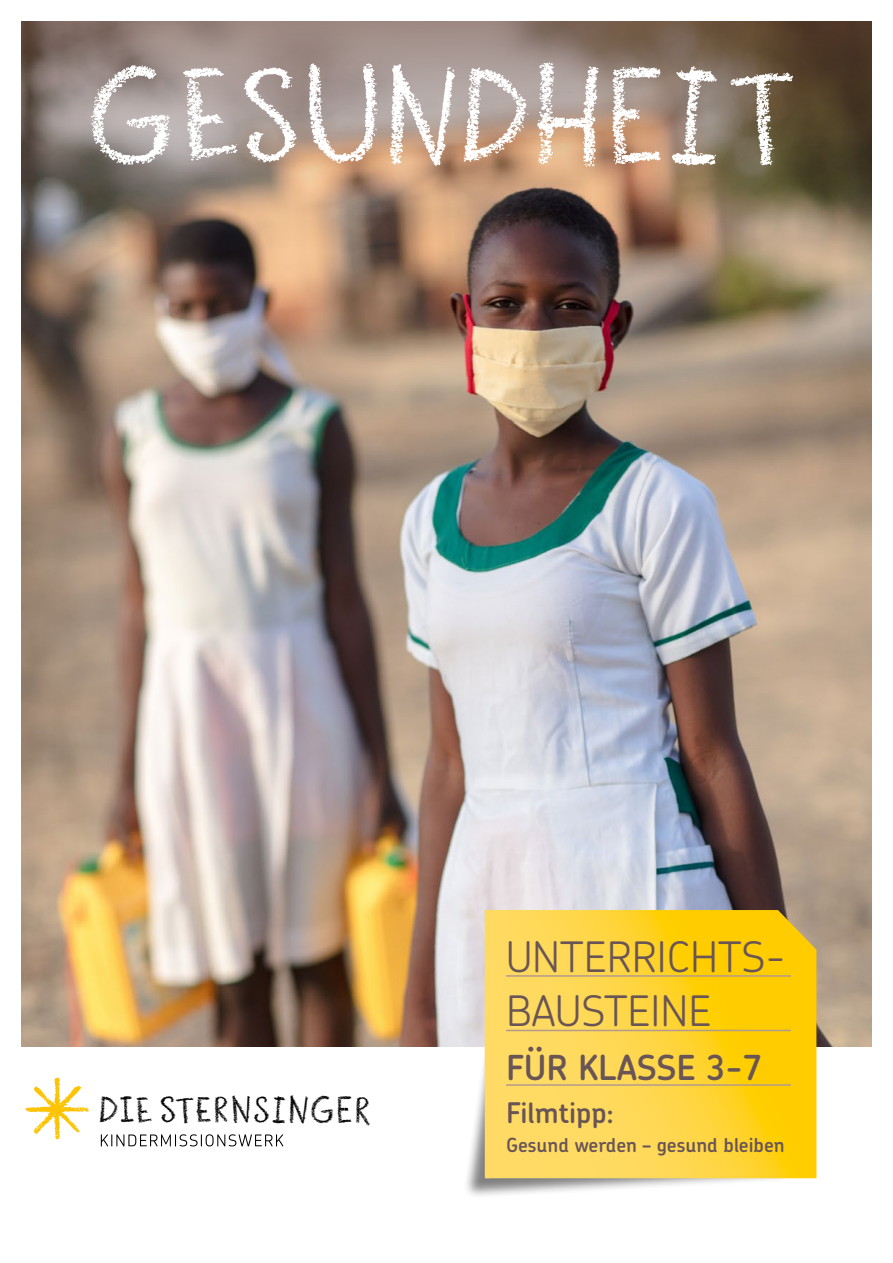
<style>
.page{position:relative;width:893px;height:1263px;background:#fff}
.page>*{position:absolute;margin:0;border:0;box-sizing:border-box;transform-origin:0 0}
.t1{font:117px "Sternsinger";color:#fff}
.t2{font:300 42px/54px "Chevin";color:#695556}
.t3{font:600 34.5px "Chevin";color:#695556}
.t4{font:32.4px "Sternsinger";letter-spacing:.025em;color:#000}
.t5{font:600 28.5px "Chevin";color:#695556}
.t6{font:600 19.5px "Chevin";color:#695556}
</style>
<div class="page">
<img style="left:22px;top:410px;width:850px;height:636px">
<img style="left:21px;top:21px;width:851px;height:389px">
<div style="left:463px;top:928px;width:331px;height:271px;background:#000;opacity:.5"></div>
<svg style="left:101px;top:1134px;width:182px;height:12px"></svg>
<svg style="left:344px;top:1108px;width:5px;height:3px"></svg>
<svg style="left:26px;top:1077px;width:63px;height:62px"></svg>
<svg style="left:485px;top:910px;width:331px;height:268px;background:#fed338"></svg>
<hr style="left:506px;top:975px;width:285px;height:2px;background:#b39a8e">
<hr style="left:506px;top:1030px;width:285px;height:1px;background:#b39a8e">
<hr style="left:506px;top:1084px;width:285px;height:2px;background:#b39a8e">
<h1 class="t1" style="left:85px;top:34px;width:717px">GESUNDHEIT</h1>
<h3 class="t4" style="left:98px;top:1087px;width:274px">DI E STERNSINGER</h3>
<h2 class="t2" style="left:506px;top:929px;width:281px">UNTERRICHTS-<br>BAUSTEINE</h2>
<h3 class="t3" style="left:506px;top:1045px;width:258px">FÜR KLASSE 3-7</h3>
<h3 class="t5" style="left:506px;top:1094px;width:110px">Filmtipp:</h3>
<p class="t6" style="left:506px;top:1132px;width:280px">Gesund werden – gesund bleiben</p>
</div>
